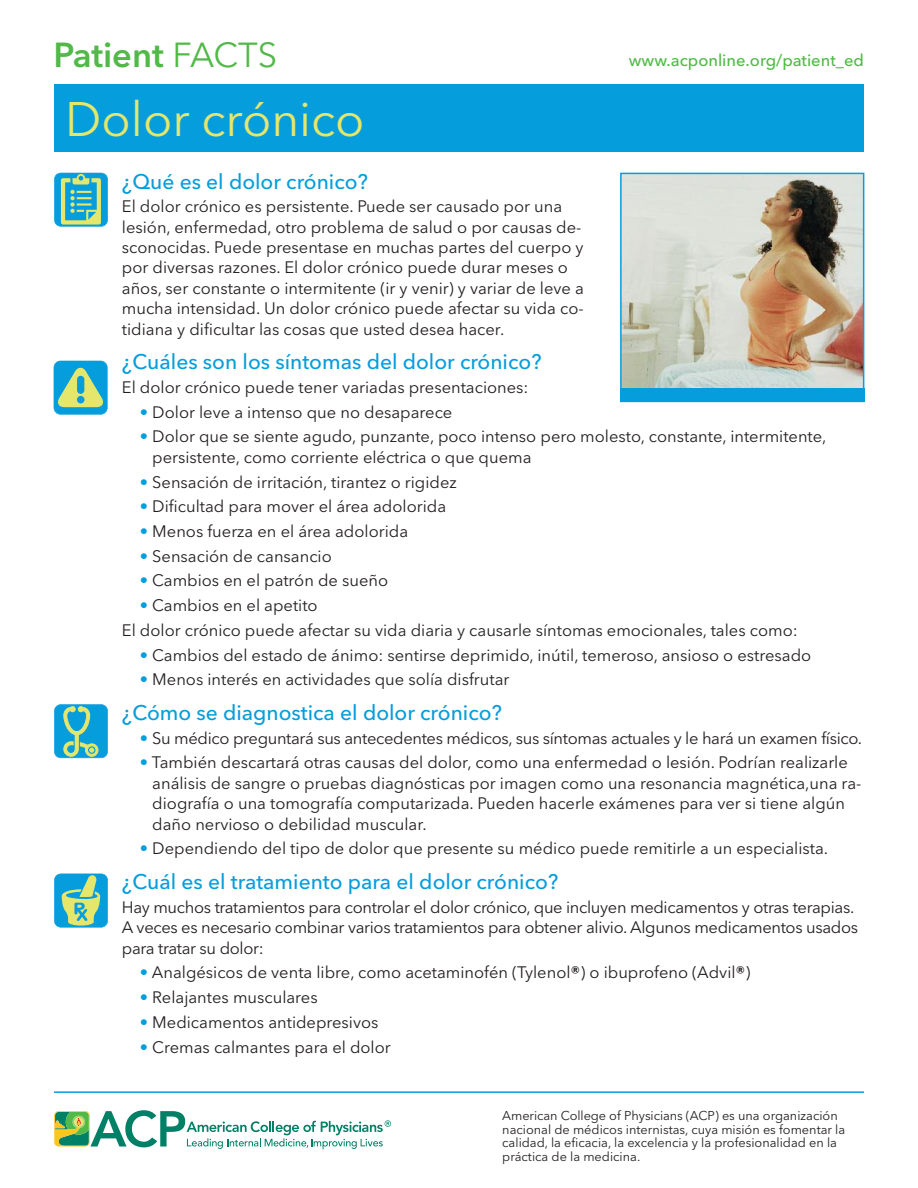
<style>
.page{position:relative;width:918px;height:1188px;background:#fff}
.page>*{position:absolute;margin:0;border:0;box-sizing:border-box;transform-origin:0 0}
.t1{font:48px "Avenir Next LT Pro";color:#e4e76b}
.t2{font:600 34.5px "Avenir Next LT Pro";color:#51b948}
.t3{font:500 21px "Avenir Next LT Pro";color:#069ddc}
.t4{font:16.5px/20.4px "Avenir Next LT Pro";color:#231f20}
.t5{font:16.5px/20.4px "Avenir Next LT Pro";letter-spacing:-.02em;color:#231f20}
.t6{font:500 16.5px "Avenir Next LT Pro";color:#51b948}
.t7{font:12.75px/13.5px "Avenir Next LT Pro";color:#231f20}
.s1{font-weight:400}
.s2{color:#069ddc}
.s3{font-weight:600}
</style>
<div class="page">
<div style="left:54px;top:85px;width:810px;height:67px;background:#069ddc"></div>
<svg style="left:54px;top:1110px;width:337px;height:39px"></svg>
<div style="left:54px;top:361px;width:53px;height:53px;background:#069ddc;border-radius:6px"></div>
<svg style="left:58px;top:368px;width:45px;height:39px"></svg>
<div style="left:77px;top:376px;width:7px;height:18px;background:#069ddc;border-radius:4px"></div>
<div style="left:77px;top:396px;width:7px;height:7px;background:#069ddc;border-radius:50%"></div>
<div style="left:54px;top:361px;width:54px;height:54px;border:1px solid #069ddc;border-radius:7px"></div>
<div style="left:54px;top:705px;width:54px;height:53px;background:#069ddc;border-radius:6px"></div>
<svg style="left:63px;top:706px;width:35px;height:50px"></svg>
<div style="left:54px;top:704px;width:54px;height:54px;border:1px solid #069ddc;border-radius:7px"></div>
<div style="left:54px;top:874px;width:54px;height:53px;background:#069ddc;border-radius:6px"></div>
<svg style="left:62px;top:876px;width:38px;height:50px"></svg>
<div style="left:54px;top:874px;width:54px;height:54px;border:1px solid #069ddc;border-radius:7px"></div>
<div style="left:54px;top:173px;width:54px;height:53px;background:#069ddc;border-radius:6px"></div>
<svg style="left:61px;top:175px;width:40px;height:50px"></svg>
<div style="left:54px;top:173px;width:54px;height:54px;border:1px solid #069ddc;border-radius:7px"></div>
<img style="left:623px;top:176px;width:238px;height:213px">
<div style="left:620px;top:173px;width:244px;height:229px;border:2px solid #069ddc"></div>
<div style="left:620px;top:389px;width:244px;height:13px;background:#069ddc"></div>
<hr style="left:54px;top:1091px;width:810px;height:2px;background:#069ddc">
<h2 class="t2" style="left:54px;top:42px;width:225px">Patient <span class="s1">FACTS</span></h2>
<h1 class="t1" style="left:65px;top:102px;width:301px">Dolor crónico</h1>
<p class="t6" style="left:629px;top:55px;width:237px">www.acponline.org/patient_ed</p>
<p class="t3" style="left:122px;top:174px;width:248px">¿Qué es el dolor crónico?</p>
<p class="t4" style="left:122px;top:198px;width:464px">El dolor crónico es persistente. Puede ser causado por una lesión, enfermedad, otro problema de salud o por causas de&shy;sconocidas. Puede presentase en muchas partes del cuerpo y por diversas razones. El dolor crónico puede durar meses o años, ser constante o intermitente (ir y venir) y variar de leve a mucha intensidad. Un dolor crónico puede afectar su vida co&shy;tidiana y dificultar las cosas que usted desea hacer.</p>
<p class="t3" style="left:122px;top:355px;width:421px">¿Cuáles son los síntomas del dolor crónico?</p>
<p class="t4" style="left:122px;top:379px;width:408px">El dolor crónico puede tener variadas presentaciones:</p>
<p class="t4" style="left:140px;top:404px;width:314px"><span class="s2">•</span> Dolor leve a intenso que no desaparece</p>
<p class="t4" style="left:152px;top:428px;width:676px;text-indent:-12px"><span class="s2">•</span> Dolor que se siente agudo, punzante, poco intenso pero molesto, constante, intermitente, persistente, como corriente eléctrica o que quema</p>
<p class="t4" style="left:140px;top:474px;width:318px"><span class="s2">•</span> Sensación de irritación, tirantez o rigidez</p>
<p class="t4" style="left:140px;top:498px;width:308px"><span class="s2">•</span> Dificultad para mover el área adolorida</p>
<p class="t4" style="left:140px;top:523px;width:270px"><span class="s2">•</span> Menos fuerza en el área adolorida</p>
<p class="t4" style="left:140px;top:548px;width:193px"><span class="s2">•</span> Sensación de cansancio</p>
<p class="t4" style="left:140px;top:572px;width:250px"><span class="s2">•</span> Cambios en el patrón de sueño</p>
<p class="t4" style="left:122px;top:595px;width:677px;line-height:24.8px;text-indent:18px"><span class="s2">•</span> Cambios en el apetito<br>El dolor crónico puede afectar su vida diaria y causarle síntomas emocionales, tales como:</p>
<p class="t4" style="left:140px;top:647px;width:673px"><span class="s2">•</span> Cambios del estado de ánimo: sentirse deprimido, inútil, temeroso, ansioso o estresado</p>
<p class="t4" style="left:140px;top:671px;width:371px"><span class="s2">•</span> Menos interés en actividades que solía disfrutar</p>
<p class="t3" style="left:122px;top:705px;width:382px">¿Cómo se diagnostica el dolor crónico?</p>
<p class="t5" style="left:140px;top:730px;width:724px"><span class="s2">•</span> Su médico preguntará sus antecedentes médicos, sus síntomas actuales y le hará un examen físico.</p>
<p class="t4" style="left:152px;top:754px;width:711px;text-indent:-12px"><span class="s2">•</span> También descartará otras causas del dolor, como una enfermedad o lesión. Podrían realizarle análisis de sangre o pruebas diagnósticas por imagen como una resonancia magnética,una ra&shy;diografía o una tomografía computarizada. Pueden hacerle exámenes para ver si tiene algún daño nervioso o debilidad muscular.</p>
<p class="t4" style="left:140px;top:840px;width:690px"><span class="s2">•</span> Dependiendo del tipo de dolor que presente su médico puede remitirle a un especialista.</p>
<p class="t3" style="left:122px;top:874px;width:438px">¿Cuál es el tratamiento para el dolor crónico?</p>
<p class="t5" style="left:122px;top:899px;width:738px">Hay muchos tratamientos para controlar el dolor crónico, que incluyen medicamentos y otras terapias.<br>A veces es necesario combinar varios tratamientos para obtener alivio. Algunos medicamentos usados para tratar su dolor:</p>
<p class="t4" style="left:140px;top:964px;width:612px"><span class="s2">•</span> Analgésicos de venta libre, como acetaminofén (Tylenol<span class="s3">®</span>) o ibuprofeno (Advil<span class="s3">®</span>)</p>
<p class="t4" style="left:140px;top:989px;width:179px"><span class="s2">•</span> Relajantes musculares</p>
<p class="t4" style="left:140px;top:1014px;width:240px"><span class="s2">•</span> Medicamentos antidepresivos</p>
<p class="t4" style="left:140px;top:1038px;width:252px"><span class="s2">•</span> Cremas calmantes para el dolor</p>
<p class="t7" style="left:502px;top:1110px;width:345px">American College of Physicians (ACP) es una organización nacional de médicos internistas, cuya misión es fomentar la calidad, la eficacia, la excelencia y la profesionalidad en la práctica de la medicina.</p>
</div>
